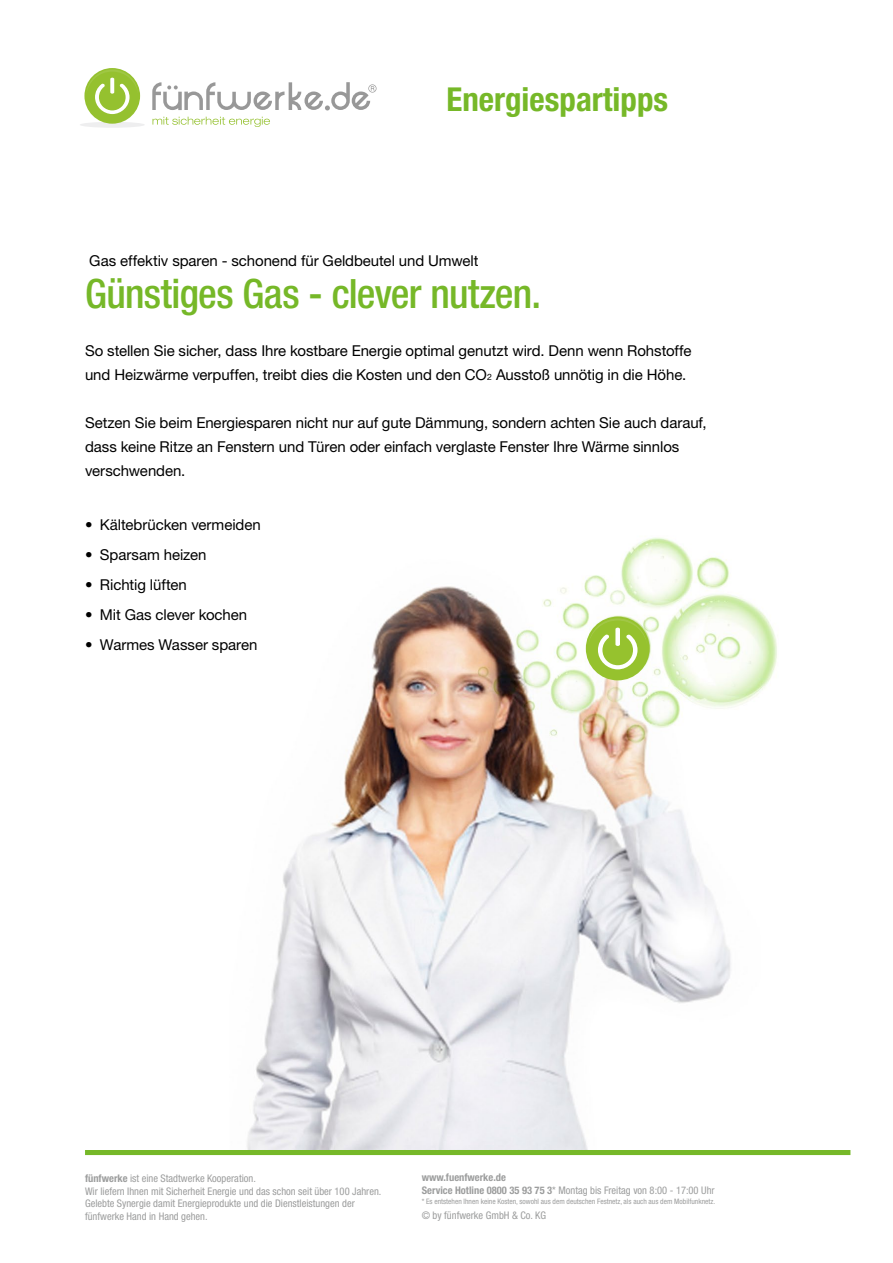
<style>
.page{position:relative;width:893px;height:1263px;background:#fff}
.page>*{position:absolute;margin:0;border:0;box-sizing:border-box;transform-origin:0 0}
.t1{font:500 condensed 40.5px "Helvetica Neue LT Std";letter-spacing:-.02em;color:#76b828}
.t2{font:700 condensed 33px "Helvetica Neue LT Std";color:#76b828}
.t3{font:15px/24px "Helvetica Neue LT Std";letter-spacing:-.005em;color:#000}
.t4{font:condensed 10.5px/12.8px "Helvetica Neue LT Std";color:#9c9d9d}
.t5{font:700 condensed 10.5px/12.8px "Helvetica Neue LT Std";color:#9c9d9d}
.t6{font:condensed 7.5px "Helvetica Neue LT Std";color:#9c9d9d}
.s1{font-size:8.7px}
.s2{font-weight:700}
.s3{font-weight:400}
</style>
<div class="page">
<div style="left:85px;top:1149px;width:765px;height:6px;background:#76b828"></div>
<div style="left:80px;top:122px;width:65px;height:6px;background:#eeeeef;border-radius:50%"></div>
<div style="left:84px;top:68px;width:56px;height:56px;background:#95c12f;border-radius:50%"></div>
<svg style="left:87px;top:69px;width:51px;height:45px"></svg>
<svg style="left:153px;top:117px;width:117px;height:10px"></svg>
<svg style="left:152px;top:82px;width:224px;height:28px"></svg>
<img style="left:247px;top:537px;width:530px;height:612px">
<div style="left:586px;top:617px;width:64px;height:63px;background:#96c22e;border-radius:50%"></div>
<svg style="left:588px;top:618px;width:59px;height:51px"></svg>
<h2 class="t2" style="left:446px;top:79px;width:223px">Energiespartipps</h2>
<p class="t3" style="left:89px;top:248px;width:391px">Gas effektiv sparen - schonend für Geldbeutel und Umwelt</p>
<h1 class="t1" style="left:85px;top:269px;width:458px">Günstiges Gas - clever nutzen.</h1>
<p class="t3" style="left:85px;top:338px;width:608px">So stellen Sie sicher, dass Ihre kostbare Energie optimal genutzt wird. Denn wenn Rohstoffe und Heizwärme verpuffen, treibt dies die Kosten und den CO<span class="s1">2</span> Ausstoß unnötig in die Höhe.</p>
<p class="t3" style="left:85px;top:410px;width:623px">Setzen Sie beim Energiesparen nicht nur auf gute Dämmung, sondern achten Sie auch darauf, dass keine Ritze an Fenstern und Türen oder einfach verglaste Fenster Ihre Wärme sinnlos verschwenden.</p>
<p class="t3" style="left:85px;top:512px;width:177px">• Kältebrücken vermeiden</p>
<p class="t3" style="left:85px;top:542px;width:123px">• Sparsam heizen</p>
<p class="t3" style="left:85px;top:572px;width:103px">• Richtig lüften</p>
<p class="t3" style="left:85px;top:602px;width:164px">• Mit Gas clever kochen</p>
<p class="t3" style="left:85px;top:632px;width:174px">• Warmes Wasser sparen</p>
<p class="t4" style="left:85px;top:1172px;width:298px"><span class="s2">fünfwerke</span> ist eine Stadtwerke Kooperation.<br>Wir liefern Ihnen mit Sicherheit Energie und das schon seit über 100 Jahren.<br>Gelebte Synergie damit Energieprodukte und die Dienstleistungen der fünfwerke Hand in Hand gehen.</p>
<p class="t5" style="left:422px;top:1171px;width:294px">www.fuenfwerke.de<br>Service Hotline 0800 35 93 75 3<span class="s3">* Montag bis Freitag von 8:00 - 17:00 Uhr</span></p>
<p class="t6" style="left:422px;top:1197px;width:295px">* Es entstehen Ihnen keine Kosten, sowohl aus dem deutschen Festnetz, als auch aus dem Mobilfunknetz.</p>
<p class="t4" style="left:422px;top:1208px;width:126px">© by fünfwerke GmbH &amp; Co. KG</p>
</div>
